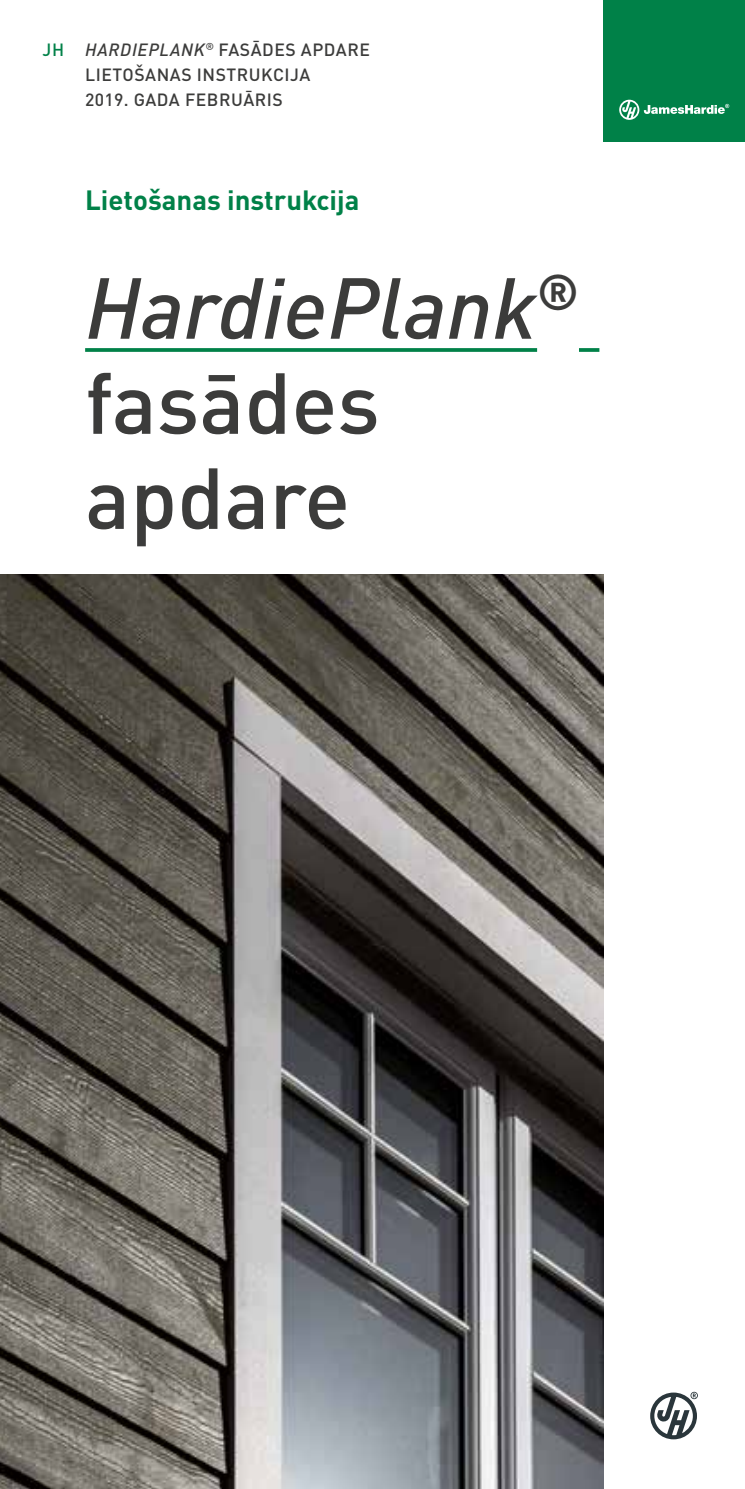
<style>
.page{position:relative;width:745px;height:1489px;background:#fff}
.page>*{position:absolute;margin:0;border:0;box-sizing:border-box;transform-origin:0 0}
.t1{font:500 85px/95px "DIN Pro";color:#3c3c3b}
.t2{font:700 27.5px "DIN Pro";color:#008148}
.t3{font:500 17.5px/25px "DIN Pro";letter-spacing:.03em;color:#3c3c3b}
.t4{font:500 17.5px "DIN Pro";color:#008148}
.s1{font-style:italic}
</style>
<div class="page">
<div style="left:602px;top:0;width:142px;height:142px;background:#008148"></div>
<svg style="left:619px;top:100px;width:109px;height:20px"></svg>
<svg style="left:650px;top:1391px;width:47px;height:48px"></svg>
<img style="left:0;top:574px;width:602px;height:914px">
<svg style="left:85px;top:348px;width:451px;height:4px;background:#0f8852"></svg>
<svg style="left:579px;top:348px;width:20px;height:4px"></svg>
<p class="t4" style="left:43px;top:35px;width:23px">JH</p>
<p class="t3" style="left:85px;top:35px;width:286px"><span class="s1">HARDIEPLANK</span><sup>®</sup> FASĀDES APDARE<br>LIETOŠANAS INSTRUKCIJA<br>2019. GADA FEBRUĀRIS</p>
<h2 class="t2" style="left:85px;top:177px;width:276px">Lietošanas instrukcija</h2>
<h1 class="t1" style="left:85px;top:251px;width:495px"><span class="s1">HardiePlank</span><sup>® </sup>fasādes apdare</h1>
</div>
